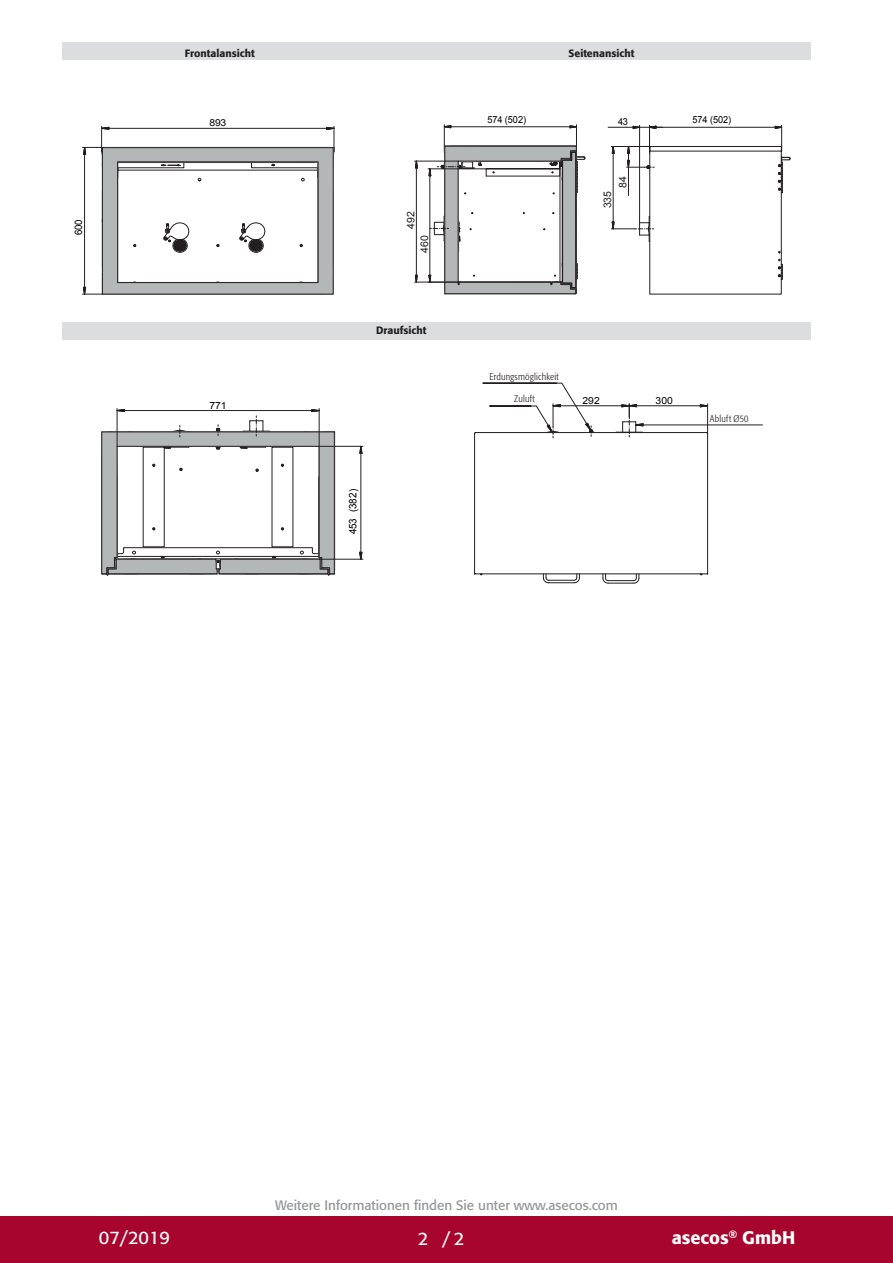
<style>
.page{position:relative;width:893px;height:1263px;background:#fff}
.page>*{position:absolute;margin:0;border:0;box-sizing:border-box;transform-origin:0 0}
.t1{font:500 18px "Formata Pro";color:#fff}
.t2{font:18px "Formata Pro";color:#fff}
.CB_AF_U4-Fachhaendle{font:13.5px "Formata Pro";color:#939598}
.t3{font:500 10.5px "Formata Pro";color:#231f20}
.t4{font:10.5px "Arial";color:#231f20}
.t5{font:10.35px "Arial";letter-spacing:-.005em;color:#000001;scale:.95 1}
.t6{font:10.35px "Arial";letter-spacing:-.005em;color:#000001;scale:.94 1}
.t7{font:9.9px "Arial";color:#000001;scale:1.05 1}
.t8{font:300 condensed 9.75px "Formata Pro";letter-spacing:.02em;color:#231f20}
.t9{font:9.75px "Arial";letter-spacing:-.005em;color:#000001;scale:.94 1}
.t10{font:9.75px "Arial";letter-spacing:-.005em;color:#000001;scale:1.06 1}
.t11{font:9.6px "Arial";color:#000001;scale:1.07 1}
</style>
<div class="page">
<div style="left:0;top:1216px;width:893px;height:47px;background:#a7052d"></div>
<div style="left:63px;top:43px;width:748px;height:17px;background:#dcdddf"></div>
<div style="left:63px;top:322px;width:748px;height:17px;background:#dcdddf"></div>
<svg style="left:82px;top:126px;width:253px;height:169px"></svg>
<svg style="left:415px;top:160px;width:3px;height:19px"></svg>
<svg style="left:415px;top:274px;width:3px;height:8px"></svg>
<hr style="left:416px;top:168px;width:1px;height:107px;background:#231f20">
<hr style="left:415px;top:161px;width:43px;height:1px;background:#231f20">
<hr style="left:415px;top:282px;width:44px;height:1px;background:#231f20">
<svg style="left:428px;top:125px;width:158px;height:170px"></svg>
<svg style="left:359px;top:445px;width:4px;height:18px"></svg>
<svg style="left:359px;top:551px;width:4px;height:8px"></svg>
<hr style="left:360px;top:453px;width:1px;height:99px;background:#231f20">
<hr style="left:320px;top:559px;width:43px;height:1px;background:#231f20">
<hr style="left:319px;top:446px;width:44px;height:1px;background:#231f20">
<svg style="left:101px;top:408px;width:241px;height:168px"></svg>
<svg style="left:608px;top:125px;width:183px;height:170px"></svg>
<div style="left:475px;top:432px;width:233px;height:1px;border:1px solid #231f20"></div>
<hr style="left:475px;top:573px;width:232px;height:1px;background:#231f20">
<svg style="left:602px;top:574px;width:38px;height:10px"></svg>
<hr style="left:560px;top:405px;width:62px;height:1px;background:#231f20">
<svg style="left:474px;top:382px;width:119px;height:201px"></svg>
<hr style="left:637px;top:405px;width:63px;height:1px;background:#231f20">
<svg style="left:699px;top:404px;width:14px;height:172px"></svg>
<svg style="left:616px;top:404px;width:28px;height:33px"></svg>
<hr style="left:643px;top:424px;width:119px;height:1px;background:#231f20">
<p class="t6" style="left:72px;top:235px;width:19px;rotate:-90deg">600</p>
<p class="t3" style="left:185px;top:46px;width:71px">Frontalansicht</p>
<p class="t3" style="left:568px;top:46px;width:68px">Seitenansicht</p>
<p class="t11" style="left:209px;top:117px;width:17px">893</p>
<p class="t9" style="left:487px;top:113px;width:43px">574 (502)</p>
<p class="t4" style="left:404px;top:229px;width:19px;rotate:-90deg">492</p>
<p class="t4" style="left:417px;top:253px;width:19px;rotate:-90deg">460</p>
<p class="t9" style="left:618px;top:115px;width:12px">43</p>
<p class="t9" style="left:692px;top:113px;width:43px">574 (502)</p>
<p class="t4" style="left:616px;top:188px;width:13px;rotate:-90deg">84</p>
<p class="t4" style="left:601px;top:208px;width:19px;rotate:-90deg">335</p>
<p class="t7" style="left:210px;top:399px;width:18px">771</p>
<p class="t3" style="left:376px;top:323px;width:52px">Draufsicht</p>
<p class="t5" style="left:346px;top:534px;width:49px;rotate:-90deg">453 (382)</p>
<p class="t8" style="left:489px;top:370px;width:71px">Erdungsmöglichkeit</p>
<p class="t8" style="left:514px;top:393px;width:22px">Zuluft</p>
<p class="t10" style="left:583px;top:394px;width:18px">292</p>
<p class="t10" style="left:656px;top:394px;width:18px">300</p>
<p class="t8" style="left:710px;top:412px;width:40px">Abluft Ø50</p>
<p class="CB_AF_U4-Fachhaendle" style="left:275px;top:1196px;width:344px">Weitere Informationen finden Sie unter www.asecos.com</p>
<p class="t2" style="left:99px;top:1225px;width:73px">07/2019</p>
<p class="t2" style="left:418px;top:1227px;width:12px">2</p>
<p class="t2" style="left:442px;top:1227px;width:23px">/2</p>
<h1 class="t1" style="left:672px;top:1225px;width:125px">asecos<sup>®</sup> GmbH</h1>
</div>
